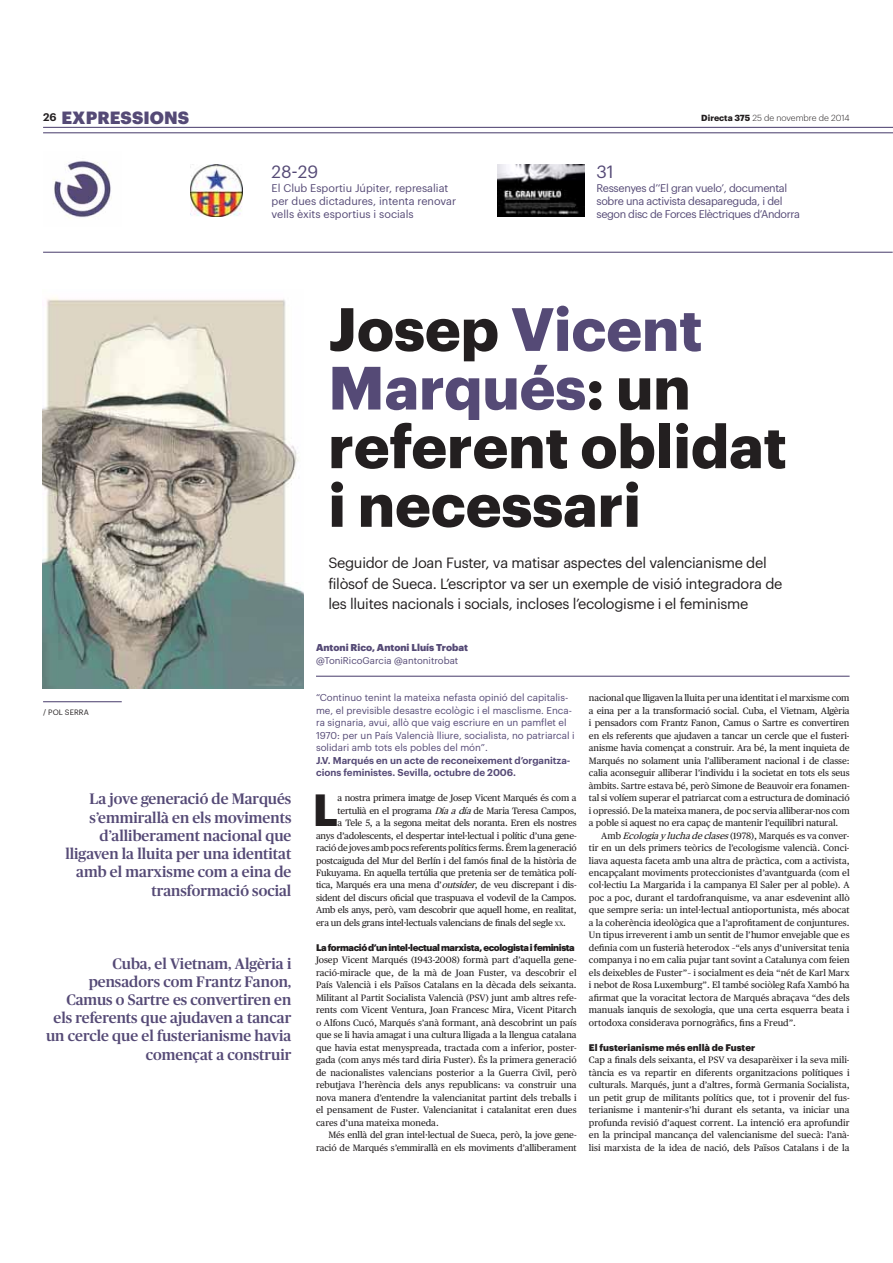
<style>
.page{position:relative;width:893px;height:1263px;background:#fff}
.page>*{position:absolute;margin:0;border:0;box-sizing:border-box;transform-origin:0 0}
.t1{font:700 59.7px/58.7px "Graphik";color:#231f20}
.t2{font:700 44.1px "Graphik";color:#231f20}
.t3{font:900 17.4px "Graphik";letter-spacing:.005em;color:#554a76}
.t4{font:17.4px "Graphik";color:#554a76}
.t5{font:500 15.15px/18.3px "Publico";color:#554a76;text-align:right}
.t6{font:14.55px/20.7px "Graphik";letter-spacing:-.02em;color:#231f20}
.t7{font:10.8px/13px "Graphik";letter-spacing:-.03em;color:#554a76}
.t8{font:10.8px/13px "Graphik";color:#554a76}
.t9{font:9.75px/12.5px "Graphik";color:#554a76}
.t10{font:600 9.75px/12.5px "Graphik";color:#554a76}
.t11{font:900 9.75px "Graphik";color:#554a76}
.t12{font:9.6px "Graphik";color:#554a76}
.t13{font:900 9.45px "Graphik";letter-spacing:-.04em;color:#231f20}
.t14{font:900 9.45px "Graphik";color:#231f20}
.t15{font:9.3px/12.5px "Publico Text";letter-spacing:-.02em;color:#231f20;text-align:justify}
.t16{font:300 8.7px "Graphik";color:#231f20}
.t17{font:7.65px "Graphik";letter-spacing:.005em;color:#231f20}
.s1{font-weight:700}
.s2{color:#554a76}
.s3{font-style:italic}
.s4{font-size:6.45px}
</style>
<div class="page">
<hr style="left:43px;top:127px;width:850px;height:1px;background:#554a76">
<hr style="left:43px;top:132px;width:850px;height:1px;background:#554a76">
<img style="left:53px;top:160px;width:59px;height:58px">
<img style="left:190px;top:164px;width:52px;height:53px">
<img style="left:498px;top:164px;width:86px;height:53px">
<hr style="left:43px;top:252px;width:850px;height:1px;background:#554a76">
<hr style="left:316px;top:676px;width:533px;height:1px;background:#554a76">
<img style="left:43px;top:297px;width:260px;height:392px">
<hr style="left:43px;top:701px;width:79px;height:1px;background:#554a76">
<h3 class="t3" style="left:43px;top:111px;width:148px"><sup>26</sup> EXPRESSIONS</h3>
<p class="t16" style="left:701px;top:114px;width:150px"><span class="s1">Directa 375</span> 25 de novembre de 2014</p>
<h3 class="t4" style="left:272px;top:165px;width:48px">28-29</h3>
<p class="t8" style="left:272px;top:182px;width:186px">El Club Esportiu Júpiter, represaliat per dues dictadures, intenta renovar vells èxits esportius i socials</p>
<h3 class="t4" style="left:596px;top:165px;width:19px">31</h3>
<p class="t7" style="left:596px;top:182px;width:205px">Ressenyes d’‘El gran vuelo’, documental sobre una activista desapareguda, i del segon disc de Forces Elèctriques d’Andorra</p>
<h1 class="t1" style="left:328px;top:303px;width:460px">Josep <span class="s2">Vicent<br>Marqués</span>: un referent oblidat i necessari</h1>
<h3 class="t6" style="left:328px;top:553px;width:456px">Seguidor de Joan Fuster, va matisar aspectes del valencianisme del filòsof de Sueca. L’escriptor va ser un exemple de visió integradora de les lluites nacionals i socials, incloses l’ecologisme i el feminisme</h3>
<p class="t17" style="left:43px;top:709px;width:47px">/ POL SERRA</p>
<h3 class="t5" style="left:65px;top:791px;width:227px">La jove generació de Marqués s’emmirallà en els moviments d’alliberament nacional que lligaven la lluita per una identitat amb el marxisme com a eina de transformació social</h3>
<h3 class="t5" style="left:46px;top:955px;width:247px">Cuba, el Vietnam, Algèria i pensadors com Frantz Fanon,<br>Camus o Sartre es convertiren en els referents que ajudaven a tancar un cercle que el fusterianisme havia començat a construir</h3>
<p class="t11" style="left:316px;top:644px;width:154px">Antoni Rico, Antoni Lluís Trobat</p>
<p class="t12" style="left:316px;top:656px;width:144px">@ToniRicoGarcia @antonitrobat</p>
<p class="t9" style="left:316px;top:692px;width:260px">“Continuo tenint la mateixa nefasta opinió del capitalis&shy;me, el previsible desastre ecològic i el masclisme. Enca&shy;ra signaria, avui, allò que vaig escriure en un pamflet el 1970: per un País Valencià lliure, socialista, no patriarcal i solidari amb tots els pobles del món”.</p>
<p class="t10" style="left:316px;top:754px;width:256px">J.V. Marqués en un acte de reconeixement d’organitza&shy;cions feministes. Sevilla, octubre de 2006.</p>
<h2 class="t2" style="left:313px;top:792px;width:27px">L</h2>
<p class="t15" style="left:337px;top:792px;width:241px">a nostra primera imatge de Josep Vicent Marqués és com a</p>
<p class="t15" style="left:337px;top:805px;width:241px">tertulià en el programa <span class="s3">Díaadía</span>de Maria Teresa Campos,</p>
<p class="t15" style="left:337px;top:817px;width:241px">a Tele 5, a la segona meitat dels noranta. Eren els nostres</p>
<p class="t15" style="left:316px;top:830px;width:262px">anys d’adolescents, el despertar intel·lectual i polític d’una gene-</p>
<p class="t15" style="left:316px;top:842px;width:262px">ració de joves amb pocs referents polítics ferms. Érem la generació</p>
<p class="t15" style="left:316px;top:855px;width:262px">postcaiguda del Mur del Berlín i del famós final de la història de</p>
<p class="t15" style="left:316px;top:867px;width:262px">Fukuyama. En aquella tertúlia que pretenia ser de temàtica polí-</p>
<p class="t15" style="left:316px;top:880px;width:262px">tica, Marqués era una mena d’<span class="s3">outsider</span>, de veu discrepant i dis-</p>
<p class="t15" style="left:316px;top:892px;width:262px">sident del discurs oficial que traspuava el vodevil de la Campos.</p>
<p class="t15" style="left:316px;top:905px;width:262px">Amb els anys, però, vam descobrir que aquell home, en realitat,</p>
<p class="t15" style="left:316px;top:917px;width:251px">era un dels grans intel·lectuals valencians de finals del segle <span class="s4">XX</span>.</p>
<p class="t13" style="left:316px;top:944px;width:260px">La formació d’un intel·lectual marxista, ecologista i feminista</p>
<p class="t15" style="left:316px;top:955px;width:262px">Josep Vicent Marqués (1943-2008) formà part d’aquella gene&shy;ració-miracle que, de la mà de Joan Fuster, va descobrir el País Valencià i els Països Catalans en la dècada dels seixanta.<br>Militant al Partit Socialista Valencià (PSV) junt amb altres refe&shy;rents com Vicent Ventura, Joan Francesc Mira, Vicent Pitarch o Alfons Cucó, Marqués s’anà formant, anà descobrint un país que se li havia amagat i una cultura lligada a la llengua catalana que havia estat menyspreada, tractada com a inferior, poster&shy;gada (com anys més tard diria Fuster). És la primera generació de nacionalistes valencians posterior a la Guerra Civil, però rebutjava l’herència dels anys republicans: va construir una nova manera d’entendre la valencianitat partint dels treballs i el pensament de Fuster. Valencianitat i catalanitat eren dues cares d’una mateixa moneda.</p>
<p class="t15" style="left:316px;top:1129px;width:262px;text-align:right">Més enllà del gran intel·lectual de Sueca, però, la jove gene&shy;ració de Marqués s’emmirallà en els moviments d’alliberament</p>
<p class="t15" style="left:589px;top:692px;width:262px">nacional que lligaven la lluita per una identitat i el marxisme com a eina per a la transformació social. Cuba, el Vietnam, Algèria i pensadors com Frantz Fanon, Camus o Sartre es convertiren en els referents que ajudaven a tancar un cercle que el fusteri&shy;anisme havia començat a construir. Ara bé, la ment inquieta de Marqués no solament unia l’alliberament nacional i de classe: calia aconseguir alliberar l’individu i la societat en tots els seus àmbits. Sartre estava bé, però Simone de Beauvoir era fonamen&shy;tal si volíem superar el patriarcat com a estructura de dominació i opressió. De la mateixa manera, de poc servia alliberar-nos com a poble si aquest no era capaç de mantenir l’equilibri natural.</p>
<p class="t15" style="left:589px;top:830px;width:262px;text-indent:12px">Amb <span class="s3">Ecologia y lucha de clases</span>(1978), Marqués es va conver&shy;tir en un dels primers teòrics de l’ecologisme valencià. Conci&shy;liava aquesta faceta amb una altra de pràctica, com a activista, encapçalant moviments proteccionistes d’avantguarda (com el col·lectiu La Margarida i la campanya El Saler per al poble). A poc a poc, durant el tardofranquisme, va anar esdevenint allò que sempre seria: un intel·lectual antioportunista, més abocat a la coherència ideològica que a l’aprofitament de conjuntures.<br>Un tipus irreverent i amb un sentit de l’humor envejable que es definia com un fusterià heterodox –“els anys d’universitat tenia companya i no em calia pujar tant sovint a Catalunya com feien els deixebles de Fuster”– i socialment es deia “nét de Karl Marx i nebot de Rosa Luxemburg”. El també sociòleg Rafa Xambó ha afirmat que la voracitat lectora de Marqués abraçava “des dels manuals ianquis de sexologia, que una certa esquerra beata i ortodoxa considerava pornogràfics, fins a Freud”.</p>
<p class="t14" style="left:589px;top:1043px;width:168px">El fusterianisme més enllà de Fuster</p>
<p class="t15" style="left:589px;top:1055px;width:262px">Cap a finals dels seixanta, el PSV va desaparèixer i la seva mili&shy;tància es va repartir en diferents organitzacions polítiques i culturals. Marqués, junt a d’altres, formà Germania Socialista, un petit grup de militants polítics que, tot i provenir del fus&shy;terianisme i mantenir-s’hi durant els setanta, va iniciar una profunda revisió d’aquest corrent. La intenció era aprofundir en la principal mancança del valencianisme del suecà: l’anà&shy;lisi marxista de la idea de nació, dels Països Catalans i de la</p>
</div>
